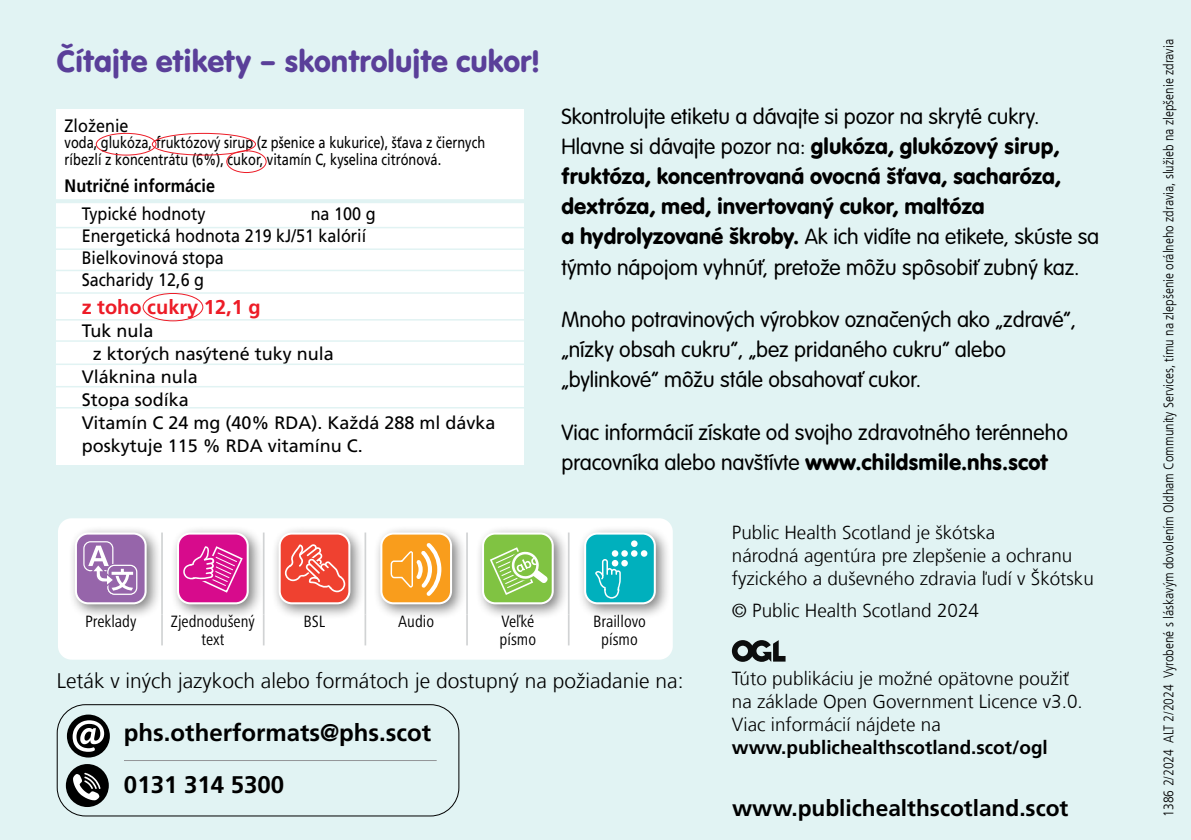
<style>
.page{position:relative;width:1191px;height:840px;background:#fff}
.page>*{position:absolute;margin:0;border:0;box-sizing:border-box;transform-origin:0 0}
.Headings{font:32px "VAG Rundschrift D";letter-spacing:-.005em;color:#5a3f99}
.Other_formats_panel{font:700 24px "Frutiger LT Com";color:#000}
.Body{font:300 23px/30px "VAG Rundschrift D";color:#000}
.Web{font:700 22.6px "Frutiger LT Com";color:#000}
.Other_formats_text{font:300 21px "Frutiger LT Com";color:#000}
.t1{font:700 20px "Frutiger LT Com";color:#ed1c27}
.Imprint_details{font:300 18.8px/22.6px "Frutiger LT Com";color:#000}
.t2{font:18px "Frutiger LT Com";color:#000}
.t3{font:18px/22px "Frutiger LT Com";color:#000;scale:.9 1}
.t4{font:700 18px "Frutiger LT Com";color:#000;scale:.9 1}
.t5{font:condensed 17px/18.6px "Frutiger Next LTW1 G";color:#000;text-align:center}
.t6{font:16px/16px "Frutiger LT Com";color:#000;scale:.8 1}
.body{font:300 condensed 14px "Frutiger LT Com";color:#000}
.s1{font-weight:400}
.s2{font-weight:700}
</style>
<div class="page">
<div style="left:0;top:0;width:1191px;height:839px;background:#e1f3f3"></div>
<div style="left:56px;top:110px;width:468px;height:354px;background:#fff"></div>
<hr style="left:49px;top:199px;width:481px;height:4px;background:#e1f3f3">
<hr style="left:48px;top:248px;width:481px;height:2px;background:#e1f3f3">
<hr style="left:49px;top:227px;width:481px;height:1px;background:#e1f3f3">
<hr style="left:48px;top:269px;width:481px;height:2px;background:#e1f3f3">
<hr style="left:48px;top:292px;width:482px;height:1px;background:#e1f3f3">
<hr style="left:48px;top:319px;width:481px;height:1px;background:#e1f3f3">
<hr style="left:47px;top:340px;width:481px;height:1px;background:#e1f3f3">
<hr style="left:48px;top:363px;width:481px;height:2px;background:#e1f3f3">
<hr style="left:48px;top:386px;width:481px;height:1px;background:#e1f3f3">
<hr style="left:48px;top:407px;width:481px;height:1px;background:#e1f3f3">
<svg style="left:732px;top:640px;width:53px;height:21px"></svg>
<hr style="left:124px;top:759px;width:313px;height:1px;background:#939598">
<div style="left:57px;top:703px;width:402px;height:113px;border:1px solid #000;border-radius:28px"></div>
<div style="left:67px;top:714px;width:43px;height:43px;background:#000;border-radius:50%"></div>
<svg style="left:73px;top:719px;width:31px;height:32px"></svg>
<div style="left:66px;top:763px;width:43px;height:43px;background:#000;border-radius:50%"></div>
<svg style="left:73px;top:772px;width:28px;height:27px"></svg>
<div style="left:58px;top:518px;width:615px;height:141px;background:#fff;border-radius:14px"></div>
<svg style="left:264px;top:532px;width:306px;height:113px"></svg>
<hr style="left:161px;top:532px;width:2px;height:82px;background:#d1d3d4">
<hr style="left:161px;top:614px;width:2px;height:31px;background:#d1d3d4">
<hr style="left:263px;top:614px;width:1px;height:31px;background:#d1d3d4">
<hr style="left:364px;top:614px;width:2px;height:31px;background:#d1d3d4">
<hr style="left:466px;top:614px;width:2px;height:31px;background:#d1d3d4">
<hr style="left:568px;top:614px;width:1px;height:31px;background:#d1d3d4">
<div style="left:67px;top:524px;width:95px;height:96px;background:#000;opacity:.5"></div>
<svg style="left:75px;top:532px;width:72px;height:72px"></svg>
<div style="left:169px;top:524px;width:95px;height:96px;background:#000;opacity:.5"></div>
<svg style="left:177px;top:532px;width:72px;height:72px;background:#de41a4"></svg>
<div style="left:271px;top:524px;width:95px;height:96px;background:#000;opacity:.5"></div>
<svg style="left:279px;top:532px;width:71px;height:72px;background:#f16a5d"></svg>
<div style="left:373px;top:524px;width:95px;height:96px;background:#000;opacity:.5"></div>
<svg style="left:380px;top:532px;width:72px;height:72px"></svg>
<div style="left:474px;top:524px;width:95px;height:96px;background:#000;opacity:.5"></div>
<svg style="left:482px;top:532px;width:72px;height:72px;background:#9fd071"></svg>
<div style="left:576px;top:524px;width:95px;height:96px;background:#000;opacity:.5"></div>
<svg style="left:584px;top:532px;width:72px;height:72px;background:#36bfc9"></svg>
<div style="left:96px;top:133px;width:60px;height:22px;border:1px solid #ed1c27;border-radius:50%"></div>
<div style="left:152px;top:133px;width:104px;height:22px;border:1px solid #ed1c27;border-radius:50%"></div>
<div style="left:226px;top:150px;width:41px;height:23px;border:1px solid #ed1c27;border-radius:50%"></div>
<div style="left:143px;top:293px;width:60px;height:28px;border:1px solid #ed1c27;border-radius:50%"></div>
<h1 class="Headings" style="left:57px;top:42px;width:484px">Čítajte etikety – skontrolujte cukor!</h1>
<p class="t3" style="left:65px;top:115px;width:73px">Zloženie</p>
<p class="t6" style="left:65px;top:135px;width:527px">voda, glukóza, fruktózový sirup (z pšenice a kukurice), šťava z čiernych ríbezlí z koncentrátu (6%), cukor, vitamín C, kyselina citrónová.</p>
<p class="t4" style="left:65px;top:175px;width:169px">Nutričné informácie</p>
<p class="t3" style="left:82px;top:202px;width:139px">Typické hodnoty</p>
<p class="t3" style="left:82px;top:202px;width:328px;text-indent:229px">na 100 g<br>Energetická hodnota 219 kJ/51 kalórií<br>Bielkovinová stopa<br>Sacharidy 12,6 g</p>
<p class="t1" style="left:82px;top:295px;width:180px">z toho cukry 12,1 g</p>
<p class="t2" style="left:82px;top:320px;width:73px">Tuk nula</p>
<p class="t2" style="left:93px;top:343px;width:243px">z ktorých nasýtené tuky nula</p>
<p class="t2" style="left:82px;top:366px;width:118px">Vláknina nula</p>
<p class="t2" style="left:82px;top:389px;width:109px">Stopa sodíka</p>
<p class="t2" style="left:82px;top:412px;width:415px">Vitamín C 24 mg (40% RDA). Každá 288 ml dávka</p>
<p class="t2" style="left:82px;top:435px;width:283px">poskytuje 115 % RDA vitamínu C.</p>
<p class="Body" style="left:561px;top:102px;width:539px">Skontrolujte etiketu a dávajte si pozor na skryté cukry.<br>Hlavne si dávajte pozor na: <span class="s1">glukóza, glukózový sirup, fruktóza, koncentrovaná ovocná šťava, sacharóza, dextróza, med, invertovaný cukor, maltóza<br>a hydrolyzované škroby.</span> Ak ich vidíte na etikete, skúste sa týmto nápojom vyhnúť, pretože môžu spôsobiť zubný kaz.</p>
<p class="Body" style="left:561px;top:305px;width:516px">Mnoho potravinových výrobkov označených ako „zdravé“, „nízky obsah cukru“, „bez pridaného cukru“ alebo „bylinkové“ môžu stále obsahovať cukor.</p>
<p class="Body" style="left:561px;top:418px;width:508px">Viac informácií získate od svojho zdravotného terénneho pracovníka alebo navštívte <span class="s1">www.childsmile.nhs.scot</span></p>
<p class="t5" style="left:85px;top:611px;width:53px">Preklady</p>
<p class="t5" style="left:171px;top:611px;width:85px">Zjednodušený text</p>
<p class="t5" style="left:303px;top:611px;width:23px">BSL</p>
<p class="t5" style="left:398px;top:611px;width:37px">Audio</p>
<p class="t5" style="left:499px;top:611px;width:38px;text-align:left">Veľké písmo</p>
<p class="t5" style="left:593px;top:611px;width:54px">Braillovo písmo</p>
<p class="Other_formats_text" style="left:57px;top:667px;width:628px">Leták v iných jazykoch alebo formátoch je dostupný na požiadanie na:</p>
<p class="Other_formats_panel" style="left:124px;top:718px;width:309px">phs.otherformats@phs.scot</p>
<p class="Other_formats_panel" style="left:124px;top:770px;width:162px">0131 314 5300</p>
<p class="Imprint_details" style="left:732px;top:521px;width:265px">Public Health Scotland je škótska</p>
<p class="Imprint_details" style="left:732px;top:544px;width:363px">národná agentúra pre zlepšenie a ochranu fyzického a duševného zdravia ľudí v Škótsku</p>
<p class="Imprint_details" style="left:732px;top:599px;width:249px">© Public Health Scotland 2024</p>
<p class="Imprint_details" style="left:732px;top:667px;width:339px">Túto publikáciu je možné opätovne použiť</p>
<p class="Imprint_details" style="left:732px;top:690px;width:352px">na základe Open Government Licence v3.0.<br>Viac informácií nájdete na <span class="s2">www.publichealthscotland.scot/ogl</span></p>
<p class="Web" style="left:732px;top:794px;width:338px">www.publichealthscotland.scot</p>
<p class="body" style="left:1160px;top:816px;width:778px;rotate:-90deg">1386 2/2024 ALT 2/2024 Vyrobené s láskavým dovolením Oldham Community Services, tímu na zlepšenie orálneho zdravia, služieb na zlepšenie zdravia</p>
</div>
